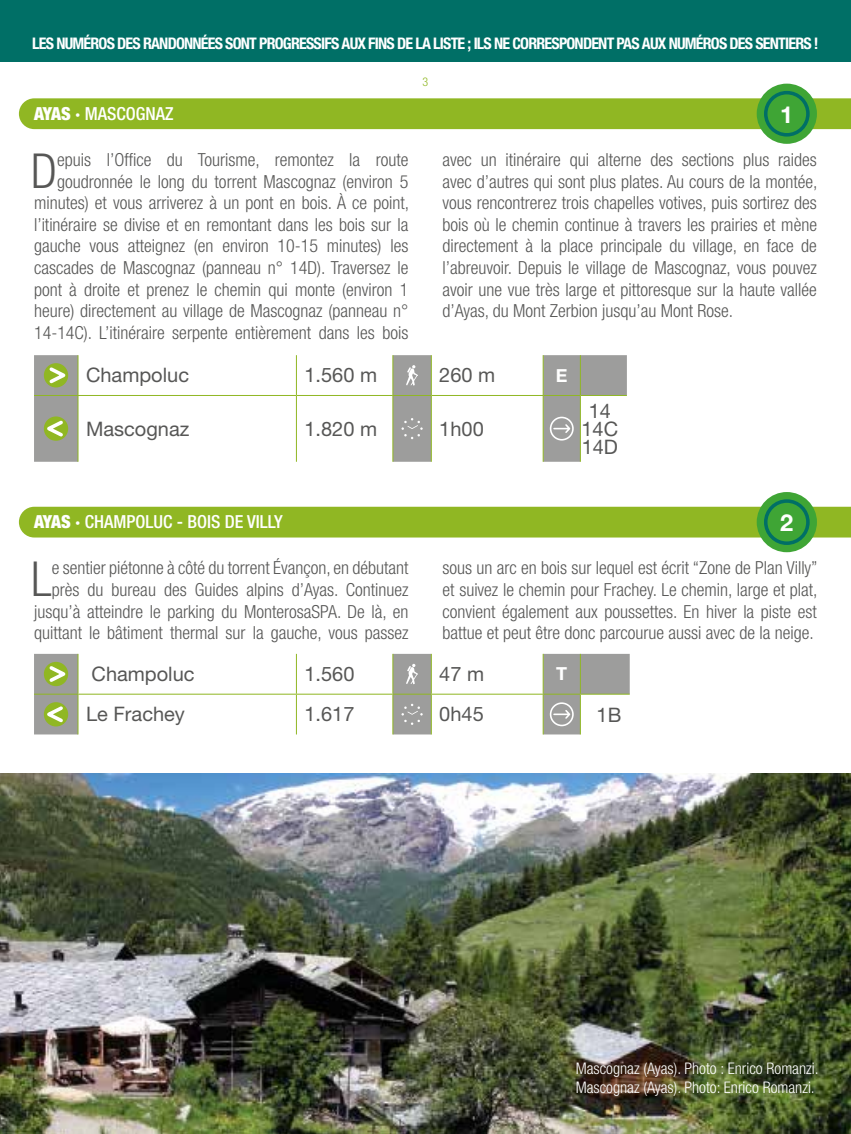
<style>
.page{position:relative;width:851px;height:1134px;background:#fff}
.page>*{position:absolute;margin:0;border:0;box-sizing:border-box;transform-origin:0 0}
.t1{font:300 condensed 48.2px "Helvetica Neue LT Std";color:#575756}
.t2{font:700 23.4px "Helvetica Neue LT Std";color:#fff}
.t3{font:20px/18px "Helvetica Neue LT Std";color:#575756;text-align:center}
.t4{font:300 condensed 18px/21.6px "Helvetica Neue LT Std";color:#575756;text-align:right}
.t5{font:500 condensed 18px "Helvetica Neue LT Std";color:#fff}
.t6{font:700 18px "Helvetica Neue LT Std";color:#fff}
.t7{font:700 condensed 16px "Helvetica Neue LT Std";letter-spacing:-.05em;color:#fff}
.t8{font:300 condensed 16px/19.2px "Helvetica Neue LT Std";color:#fff}
.t9{font:300 condensed 12px "Helvetica Neue LT Std";color:#90b723}
.s1{font-weight:900}
</style>
<div class="page">
<div style="left:0;top:0;width:850px;height:61px;background:#006f66"></div>
<div style="left:19px;top:98px;width:831px;height:31px;background:#90b723"></div>
<div style="left:756px;top:84px;width:60px;height:60px;background:#3fa535;border-radius:50%"></div>
<div style="left:763px;top:91px;width:46px;height:46px;border:4px solid #006f66;border-radius:50%"></div>
<svg style="left:34px;top:355px;width:592px;height:107px"></svg>
<hr style="left:77px;top:355px;width:1px;height:40px;background:#90b723">
<hr style="left:296px;top:355px;width:1px;height:40px;background:#90b723">
<hr style="left:392px;top:355px;width:1px;height:40px;background:#90b723">
<hr style="left:431px;top:355px;width:1px;height:40px;background:#90b723">
<hr style="left:542px;top:355px;width:1px;height:40px;background:#90b723">
<hr style="left:579px;top:355px;width:1px;height:40px;background:#90b723">
<hr style="left:34px;top:395px;width:44px;height:1px;background:#90b723">
<hr style="left:78px;top:395px;width:218px;height:1px;background:#90b723">
<hr style="left:77px;top:396px;width:1px;height:66px;background:#90b723">
<hr style="left:296px;top:395px;width:97px;height:1px;background:#90b723">
<hr style="left:296px;top:396px;width:1px;height:66px;background:#90b723">
<hr style="left:393px;top:395px;width:38px;height:1px;background:#90b723">
<hr style="left:392px;top:396px;width:1px;height:66px;background:#90b723">
<hr style="left:431px;top:395px;width:112px;height:1px;background:#90b723">
<hr style="left:431px;top:396px;width:1px;height:66px;background:#90b723">
<hr style="left:543px;top:395px;width:37px;height:1px;background:#90b723">
<hr style="left:542px;top:396px;width:1px;height:66px;background:#90b723">
<hr style="left:580px;top:395px;width:46px;height:1px;background:#90b723">
<hr style="left:579px;top:396px;width:1px;height:66px;background:#90b723">
<div style="left:44px;top:363px;width:24px;height:24px;border:2px solid #90b723;border-radius:50%"></div>
<svg style="left:46px;top:364px;width:26px;height:22px"></svg>
<svg style="left:406px;top:365px;width:12px;height:21px"></svg>
<div style="left:44px;top:416px;width:24px;height:25px;border:2px solid #90b723;border-radius:50%"></div>
<svg style="left:41px;top:418px;width:25px;height:22px"></svg>
<svg style="left:401px;top:418px;width:21px;height:21px"></svg>
<div style="left:549px;top:417px;width:24px;height:24px;border:2px solid #fff;border-radius:50%"></div>
<svg style="left:552px;top:423px;width:19px;height:11px"></svg>
<div style="left:19px;top:507px;width:831px;height:30px;background:#90b723"></div>
<div style="left:756px;top:492px;width:60px;height:60px;background:#3fa535;border-radius:50%"></div>
<div style="left:763px;top:499px;width:46px;height:46px;border:4px solid #006f66;border-radius:50%"></div>
<svg style="left:34px;top:654px;width:595px;height:80px"></svg>
<hr style="left:77px;top:654px;width:1px;height:40px;background:#90b723">
<hr style="left:296px;top:654px;width:1px;height:40px;background:#90b723">
<hr style="left:392px;top:654px;width:1px;height:40px;background:#90b723">
<hr style="left:431px;top:654px;width:1px;height:40px;background:#90b723">
<hr style="left:542px;top:654px;width:1px;height:40px;background:#90b723">
<hr style="left:579px;top:654px;width:1px;height:40px;background:#90b723">
<hr style="left:34px;top:694px;width:44px;height:1px;background:#90b723">
<hr style="left:78px;top:694px;width:218px;height:1px;background:#90b723">
<hr style="left:77px;top:695px;width:1px;height:39px;background:#90b723">
<hr style="left:296px;top:694px;width:97px;height:1px;background:#90b723">
<hr style="left:296px;top:695px;width:1px;height:39px;background:#90b723">
<hr style="left:393px;top:694px;width:38px;height:1px;background:#90b723">
<hr style="left:392px;top:695px;width:1px;height:39px;background:#90b723">
<hr style="left:431px;top:694px;width:112px;height:1px;background:#90b723">
<hr style="left:431px;top:695px;width:1px;height:39px;background:#90b723">
<hr style="left:543px;top:694px;width:37px;height:1px;background:#90b723">
<hr style="left:542px;top:695px;width:1px;height:39px;background:#90b723">
<hr style="left:580px;top:694px;width:49px;height:1px;background:#90b723">
<hr style="left:579px;top:695px;width:1px;height:39px;background:#90b723">
<div style="left:44px;top:662px;width:24px;height:24px;border:2px solid #90b723;border-radius:50%"></div>
<svg style="left:46px;top:663px;width:26px;height:22px"></svg>
<svg style="left:406px;top:664px;width:12px;height:20px"></svg>
<div style="left:44px;top:702px;width:24px;height:24px;border:2px solid #90b723;border-radius:50%"></div>
<svg style="left:41px;top:703px;width:25px;height:22px"></svg>
<svg style="left:401px;top:704px;width:21px;height:21px"></svg>
<div style="left:549px;top:702px;width:24px;height:24px;border:2px solid #fff;border-radius:50%"></div>
<svg style="left:552px;top:708px;width:19px;height:12px"></svg>
<img style="left:0;top:773px;width:850px;height:361px">
<p class="t7" style="left:32px;top:34px;width:787px">LES NUMÉROS DES RANDONNÉES SONT PROGRESSIFS AUX FINS DE LA LISTE ; ILS NE CORRESPONDENT PAS AUX NUMÉROS DES SENTIERS !</p>
<p class="t9" style="left:422px;top:75px;width:7px">3</p>
<p class="t5" style="left:34px;top:103px;width:141px"><span class="s1">AYAS ·</span> MASCOGNAZ</p>
<p class="t2" style="left:780px;top:100px;width:15px">1</p>
<p class="t4" style="left:34px;top:149px;width:376px">epuis l’Office du Tourisme, remontez la route goudronnée le long du torrent Mascognaz (environ 5 minutes) et vous arriverez à un pont en bois. À ce point, l’itinéraire se divise et en remontant dans les bois sur la gauche vous atteignez (en environ 10-15 minutes) les cascades de Mascognaz (panneau n° 14D). Traversez le pont à droite et prenez le chemin qui monte (environ 1 heure) directement au village de Mascognaz (panneau n° 14-14C). L’itinéraire serpente entièrement dans les bois</p>
<p class="t4" style="left:442px;top:149px;width:376px;text-align:justify">avec un itinéraire qui alterne des sections plus raides avec d’autres qui sont plus plates. Au cours de la montée, vous rencontrerez trois chapelles votives, puis sortirez des bois où le chemin continue à travers les prairies et mène directement à la place principale du village, en face de l’abreuvoir. Depuis le village de Mascognaz, vous pouvez avoir une vue très large et pittoresque sur la haute vallée d’Ayas, du Mont Zerbion jusqu’au Mont Rose.</p>
<h1 class="t1" style="left:31px;top:143px;width:27px">D</h1>
<p class="t3" style="left:86px;top:366px;width:104px">Champoluc</p>
<p class="t3" style="left:304px;top:366px;width:74px">1.560 m</p>
<p class="t3" style="left:439px;top:366px;width:57px">260 m</p>
<p class="t6" style="left:556px;top:364px;width:13px">E</p>
<p class="t3" style="left:86px;top:419px;width:105px">Mascognaz</p>
<p class="t3" style="left:304px;top:419px;width:74px">1.820 m</p>
<p class="t3" style="left:439px;top:419px;width:46px">1h00</p>
<p class="t3" style="left:581px;top:401px;width:38px">14<br>14C<br>14D</p>
<p class="t5" style="left:34px;top:511px;width:250px"><span class="s1">AYAS ·</span> CHAMPOLUC - BOIS DE VILLY</p>
<p class="t2" style="left:780px;top:508px;width:15px">2</p>
<p class="t4" style="left:34px;top:557px;width:376px">e sentier piétonne à côté du torrent Évançon, en débutant près du bureau des Guides alpins d’Ayas. Continuez jusqu’à atteindre le parking du MonterosaSPA. De là, en quittant le bâtiment thermal sur la gauche, vous passez</p>
<p class="t4" style="left:442px;top:557px;width:376px;text-align:justify">sous un arc en bois sur lequel est écrit “Zone de Plan Villy” et suivez le chemin pour Frachey. Le chemin, large et plat, convient également aux poussettes. En hiver la piste est battue et peut être donc parcourue aussi avec de la neige.</p>
<h1 class="t1" style="left:31px;top:551px;width:22px">L</h1>
<p class="t3" style="left:92px;top:665px;width:104px">Champoluc</p>
<p class="t3" style="left:304px;top:665px;width:52px">1.560</p>
<p class="t3" style="left:439px;top:665px;width:46px">47 m</p>
<p class="t6" style="left:556px;top:663px;width:12px">T</p>
<p class="t3" style="left:86px;top:705px;width:100px">Le Frachey</p>
<p class="t3" style="left:304px;top:705px;width:52px">1.617</p>
<p class="t3" style="left:439px;top:705px;width:46px">0h45</p>
<p class="t3" style="left:596px;top:705px;width:26px">1B</p>
<p class="t8" style="left:575px;top:1058px;width:244px">Mascognaz (Ayas). Photo : Enrico Romanzi.<br>Mascognaz (Ayas). Photo: Enrico Romanzi.</p>
</div>
